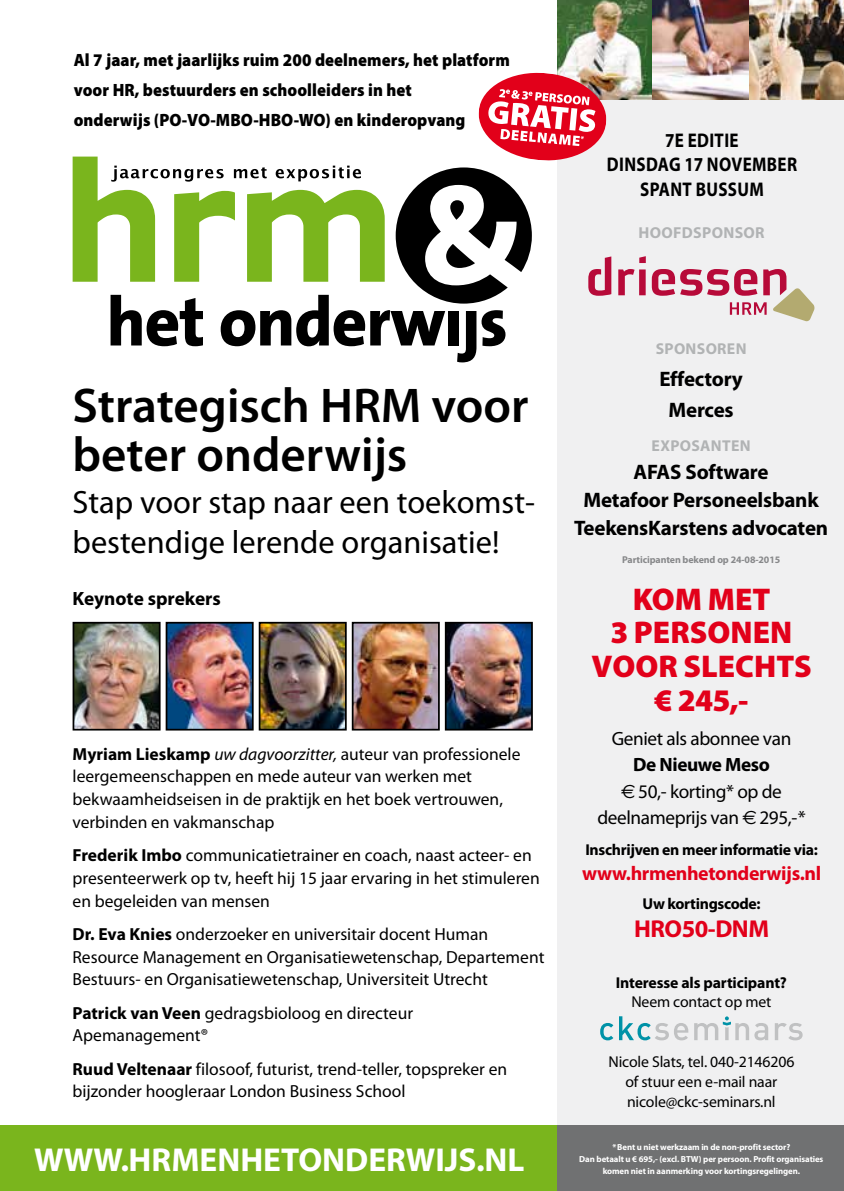
<style>
.page{position:relative;width:844px;height:1191px;background:#fff}
.page>*{position:absolute;margin:0;border:0;box-sizing:border-box;transform-origin:0 0}
.t1{font:600 49px/49px "Myriad Pro";color:#000}
.t2{font:700 33.25px "Myriad Pro";color:#fff}
.t3{font:32.38px/40.2px "Myriad Pro";color:#000}
.t4{font:900 31.5px/33.8px "Myriad Pro";color:#e2001a;text-align:center}
.t5{font:700 24.5px "Myriad Pro";letter-spacing:-.02em;color:#e2001a}
.t6{font:700 21px/28px "Myriad Pro";letter-spacing:-.01em;color:#000;text-align:center}
.t7{font:700 19.78px/24.5px "Myriad Pro";letter-spacing:.02em;color:#000;text-align:center;scale:.86 1}
.t8{font:700 19.78px "Myriad Pro";letter-spacing:-.02em;color:#e2001a}
.t9{font:19.25px/26.2px "Myriad Pro";letter-spacing:-.02em;color:#000;text-align:center}
.t10{font:700 19.25px "Myriad Pro";color:#000}
.t11{font:900 17.85px/29.8px "Myriad Pro";letter-spacing:.005em;color:#000;scale:.93 1}
.t12{font:17.5px/22.8px "Myriad Pro";color:#000}
.t13{font:700 15.92px "Myriad Pro";letter-spacing:.02em;color:#b1b3b4}
.t14{font:15.75px/19.8px "Myriad Pro";letter-spacing:-.01em;color:#000;text-align:center}
.t15{font:700 15.75px "Myriad Pro";letter-spacing:-.02em;color:#000}
.t16{font:700 15.75px "Myriad Pro";letter-spacing:.02em;color:#b1b3b4}
.t17{font:700 9.97px "Myriad Pro";letter-spacing:-.01em;color:#87888a}
.t18{font:700 8.75px/12.2px "Myriad Pro";letter-spacing:-.01em;color:#fff;text-align:center}
.s1{font-weight:700}
.s2{font-style:italic}
.s3{font-family:"Euro Sans"}
</style>
<div class="page">
<div style="left:557px;top:67px;width:286px;height:1124px;background:#f0f0f1"></div>
<div style="left:0;top:1125px;width:557px;height:66px;background:#7ab51d"></div>
<div style="left:557px;top:1125px;width:286px;height:66px;background:#707172"></div>
<img style="left:557px;top:0;width:95px;height:70px">
<svg style="left:600px;top:1016px;width:88px;height:24px"></svg>
<svg style="left:775px;top:1023px;width:27px;height:17px"></svg>
<svg style="left:694px;top:1016px;width:74px;height:24px"></svg>
<img style="left:652px;top:0;width:97px;height:70px">
<img style="left:749px;top:0;width:94px;height:100px">
<svg style="left:73px;top:70px;width:741px;height:292px"></svg>
<img style="left:76px;top:625px;width:81px;height:102px">
<div style="left:73px;top:622px;width:87px;height:108px;border:2px solid #000"></div>
<img style="left:169px;top:625px;width:81px;height:102px">
<div style="left:166px;top:622px;width:87px;height:108px;border:2px solid #000"></div>
<img style="left:262px;top:625px;width:81px;height:102px">
<div style="left:259px;top:622px;width:87px;height:108px;border:2px solid #000"></div>
<img style="left:355px;top:625px;width:81px;height:102px">
<div style="left:352px;top:622px;width:87px;height:108px;border:2px solid #000"></div>
<img style="left:447px;top:625px;width:82px;height:102px">
<div style="left:444px;top:622px;width:88px;height:108px;border:2px solid #000"></div>
<p class="t11" style="left:74px;top:46px;width:470px">Al 7 jaar, met jaarlijks ruim 200 deelnemers, het platform voor HR, bestuurders en schoolleiders in het<br>onderwijs (PO-VO-MBO-HBO-WO) en kinderopvang</p>
<p class="t7" style="left:606px;top:128px;width:223px">7E EDITIE<br>DINSDAG 17 NOVEMBER<br>SPANT BUSSUM</p>
<p class="t13" style="left:638px;top:223px;width:128px">HOOFDSPONSOR</p>
<h1 class="t1" style="left:73px;top:382px;width:457px">Strategisch HRM voor beter onderwijs</h1>
<h3 class="t3" style="left:73px;top:483px;width:464px">Stap voor stap naar een toekomst&shy;bestendige lerende organisatie!</h3>
<p class="t10" style="left:73px;top:587px;width:150px">Keynote sprekers</p>
<p class="t12" style="left:73px;top:742px;width:449px"><span class="s1">Myriam Lieskamp</span> <span class="s2">uw dagvoorzitter,</span> auteur van professionele leergemeenschappen en mede auteur van werken met bekwaamheidseisen in de praktijk en het boek vertrouwen, verbinden en vakmanschap</p>
<p class="t12" style="left:73px;top:844px;width:468px"><span class="s1">Frederik Imbo</span> communicatietrainer en coach, naast acteer- en presenteerwerk op tv, heeft hij 15 jaar ervaring in het stimuleren en begeleiden van mensen</p>
<p class="t12" style="left:73px;top:923px;width:473px"><span class="s1">Dr. Eva Knies</span> onderzoeker en universitair docent Human<br>Resource Management en Organisatiewetenschap, Departement<br>Bestuurs- en Organisatiewetenschap, Universiteit Utrecht</p>
<p class="t12" style="left:73px;top:1001px;width:342px"><span class="s1">Patrick van Veen</span> gedragsbioloog en directeur<br>Apemanagement®</p>
<p class="t12" style="left:73px;top:1057px;width:436px"><span class="s1">Ruud Veltenaar</span> filosoof, futurist, trend-teller, topspreker en bijzonder hoogleraar London Business School</p>
<h2 class="t2" style="left:34px;top:1140px;width:491px">WWW.HRMENHETONDERWIJS.NL</h2>
<p class="t16" style="left:655px;top:340px;width:92px">SPONSOREN</p>
<p class="t6" style="left:659px;top:363px;width:85px;line-height:31.5px">Effectory<br>Merces</p>
<p class="t16" style="left:651px;top:436px;width:100px">EXPOSANTEN</p>
<p class="t6" style="left:574px;top:458px;width:255px">AFAS Software<br>Metafoor Personeelsbank<br>TeekensKarstens advocaten</p>
<p class="t17" style="left:622px;top:553px;width:160px">Participanten bekend op 24-08-2015</p>
<h3 class="t4" style="left:591px;top:582px;width:221px">KOM MET<br>3 PERSONEN<br>VOOR SLECHTS € 245,-</h3>
<p class="t9" style="left:611px;top:726px;width:181px">Geniet als abonnee van</p>
<p class="t9" style="left:597px;top:752px;width:210px"><span class="s1">De Nieuwe Meso<br></span><span class="s3">€</span>50,- korting* op de deelnameprijs van <span class="s3">€</span>295,-*</p>
<p class="t15" style="left:585px;top:841px;width:234px">Inschrijven en meer informatie via:</p>
<p class="t8" style="left:582px;top:862px;width:240px">www.hrmenhetonderwijs.nl</p>
<p class="t15" style="left:642px;top:895px;width:120px">Uw kortingscode:</p>
<h3 class="t5" style="left:634px;top:915px;width:136px">HRO50-DNM</h3>
<p class="t15" style="left:615px;top:973px;width:173px">Interesse als participant?</p>
<p class="t14" style="left:631px;top:992px;width:141px">Neem contact op met</p>
<p class="t14" style="left:608px;top:1052px;width:187px">Nicole Slats, tel. 040-2146206 of stuur een e-mail naar nicole@ckc-seminars.nl</p>
<p class="t18" style="left:579px;top:1140px;width:245px">*Bent u niet werkzaam in de non-profit sector?<br>Dan betaalt u € 695,- (excl. BTW) per persoon. Profit organisaties komen niet in aanmerking voor kortingsregelingen.</p>
</div>
